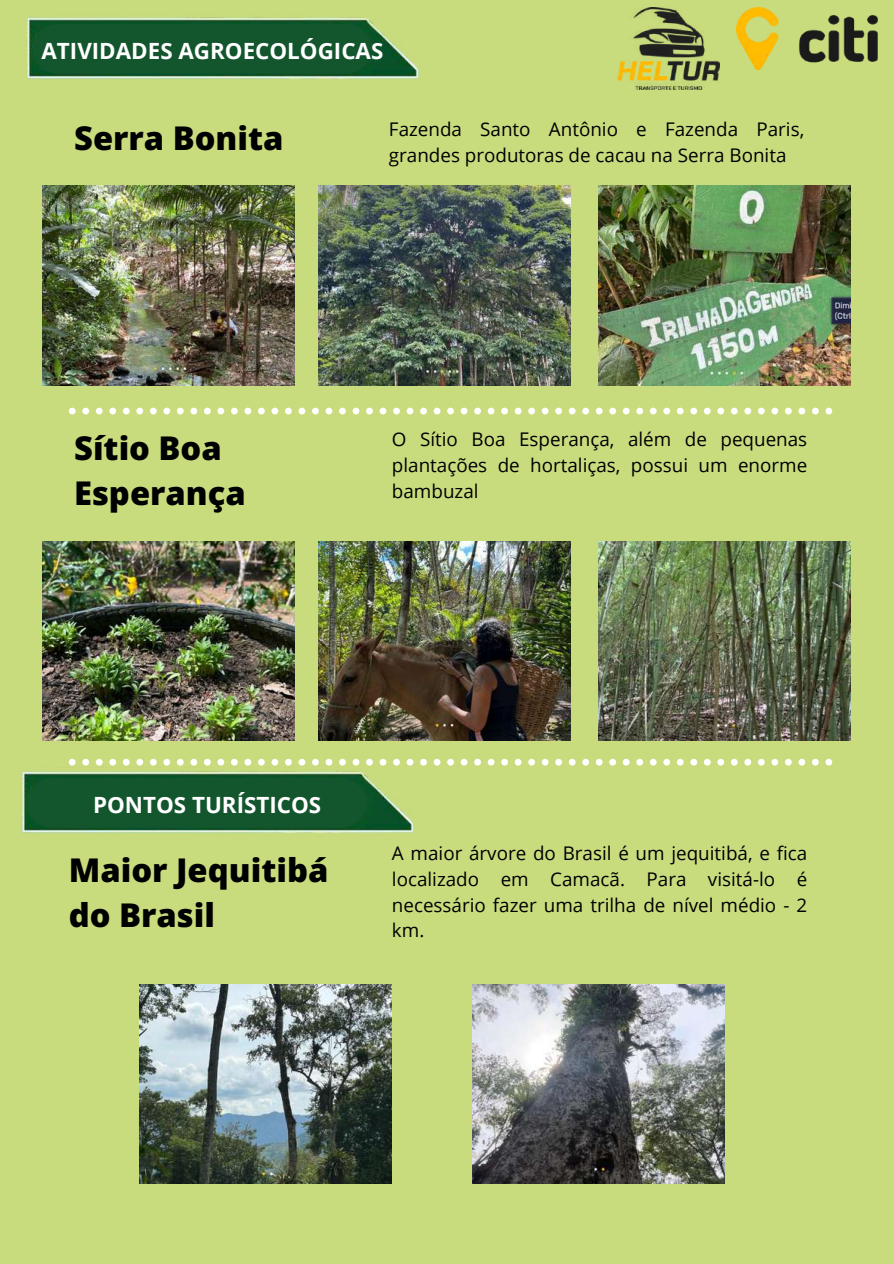
<style>
.page{position:relative;width:894px;height:1264px;background:#fff}
.page>*{position:absolute;margin:0;border:0;box-sizing:border-box;transform-origin:0 0}
.t1{font:800 32.7px/45px "Open Sans";color:#000}
.t2{font:700 22.35px "Open Sans";color:#fff}
.t3{font:18.75px/25.7px "Open Sans";color:#000;text-align:justify}
</style>
<div class="page">
<div style="left:0;top:0;width:893px;height:1263px;background:#c8dc7e"></div>
<img style="left:27px;top:17px;width:392px;height:62px">
<div style="left:33px;top:24px;width:338px;height:50px;background:#13562e"></div>
<svg style="left:69px;top:407px;width:763px;height:7px"></svg>
<img style="left:319px;top:541px;width:251px;height:199px">
<img style="left:598px;top:541px;width:252px;height:199px">
<img style="left:43px;top:541px;width:251px;height:199px">
<img style="left:140px;top:984px;width:251px;height:199px">
<img style="left:473px;top:984px;width:251px;height:199px">
<svg style="left:447px;top:758px;width:385px;height:7px"></svg>
<img style="left:736px;top:8px;width:141px;height:62px">
<img style="left:617px;top:8px;width:101px;height:82px">
<img style="left:319px;top:186px;width:251px;height:199px">
<img style="left:598px;top:186px;width:252px;height:199px">
<img style="left:43px;top:186px;width:251px;height:199px">
<img style="left:22px;top:758px;width:419px;height:75px">
<div style="left:28px;top:778px;width:338px;height:49px;background:#13562e"></div>
<p class="t2" style="left:42px;top:35px;width:343px">ATIVIDADES AGROECOLÓGICAS</p>
<h1 class="t1" style="left:74px;top:114px;width:211px">Serra Bonita</h1>
<p class="t3" style="left:389px;top:116px;width:416px">Fazenda Santo Antônio e Fazenda Paris, grandes produtoras de cacau na Serra Bonita</p>
<h1 class="t1" style="left:74px;top:425px;width:173px">Sítio Boa<br>Esperança</h1>
<p class="t3" style="left:392px;top:426px;width:416px">O Sítio Boa Esperança, além de pequenas plantações de hortaliças, possui um enorme bambuzal</p>
<p class="t2" style="left:93px;top:789px;width:229px">PONTOS TURÍSTICOS</p>
<h1 class="t1" style="left:69px;top:846px;width:261px">Maior Jequitibá do Brasil</h1>
<p class="t3" style="left:392px;top:840px;width:416px">A maior árvore do Brasil é um jequitibá, e fica localizado em Camacã. Para visitá-lo é necessário fazer uma trilha de nível médio - 2 km.</p>
</div>
